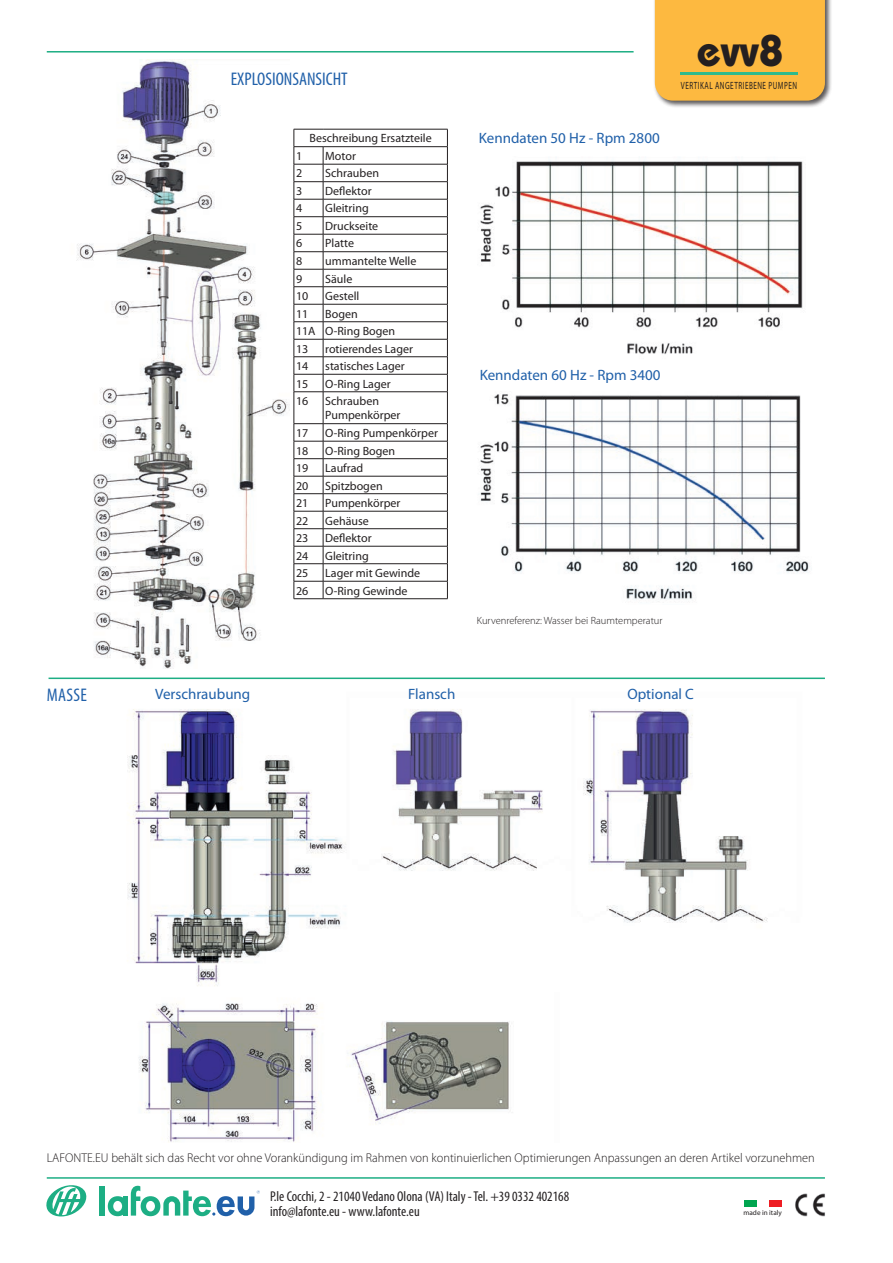
<style>
.page{position:relative;width:893px;height:1263px;background:#fff}
.page>*{position:absolute;margin:0;border:0;box-sizing:border-box;transform-origin:0 0}
.t1{font:700 44.25px "Bauhaus";color:#231f20}
.t2{font:condensed 18.3px "Myriad Pro";color:#2060a9}
.t3{font:15px "Myriad Pro";color:#2060a9}
.t4{font:condensed 14.25px/14.9px "Myriad Pro";color:#231f20}
.t5{font:300 12.75px "Myriad Pro";color:#231f20}
.t6{font:12px/17.5px "Myriad Pro";color:#231f20}
.t7{font:300 10.5px "Myriad Pro";color:#231f20}
.t8{font:10.5px "Myriad Pro";letter-spacing:.07em;color:#231f20;scale:.68 1}
.t9{font:7.2px "Myriad Pro";color:#231f20}
</style>
<div class="page">
<div style="left:653px;top:0;width:179px;height:108px;background:#231f20;opacity:.75"></div>
<div style="left:655px;top:0;width:170px;height:101px;background:#fdb940"></div>
<hr style="left:681px;top:72px;width:117px;height:3px;background:#2fba8c">
<img style="left:127px;top:709px;width:641px;height:433px">
<img style="left:76px;top:60px;width:214px;height:609px">
<hr style="left:323px;top:129px;width:125px;height:1px;background:#231f20">
<hr style="left:323px;top:146px;width:125px;height:1px;background:#231f20">
<hr style="left:323px;top:164px;width:125px;height:1px;background:#231f20">
<hr style="left:323px;top:181px;width:125px;height:1px;background:#231f20">
<hr style="left:323px;top:199px;width:125px;height:1px;background:#231f20">
<hr style="left:323px;top:216px;width:125px;height:1px;background:#231f20">
<hr style="left:323px;top:234px;width:125px;height:1px;background:#231f20">
<hr style="left:323px;top:251px;width:125px;height:1px;background:#231f20">
<hr style="left:323px;top:269px;width:125px;height:1px;background:#231f20">
<hr style="left:323px;top:286px;width:125px;height:1px;background:#231f20">
<hr style="left:323px;top:304px;width:125px;height:1px;background:#231f20">
<hr style="left:323px;top:321px;width:125px;height:1px;background:#231f20">
<hr style="left:323px;top:339px;width:125px;height:1px;background:#231f20">
<hr style="left:323px;top:356px;width:125px;height:1px;background:#231f20">
<hr style="left:323px;top:374px;width:125px;height:1px;background:#231f20">
<svg style="left:447px;top:129px;width:1px;height:262px"></svg>
<svg style="left:294px;top:129px;width:30px;height:263px"></svg>
<hr style="left:294px;top:392px;width:1px;height:31px;background:#231f20">
<hr style="left:323px;top:391px;width:125px;height:1px;background:#231f20">
<hr style="left:323px;top:392px;width:1px;height:31px;background:#231f20">
<hr style="left:447px;top:392px;width:1px;height:31px;background:#231f20">
<hr style="left:323px;top:423px;width:125px;height:1px;background:#231f20">
<hr style="left:323px;top:441px;width:125px;height:1px;background:#231f20">
<hr style="left:323px;top:458px;width:125px;height:1px;background:#231f20">
<hr style="left:323px;top:476px;width:125px;height:1px;background:#231f20">
<hr style="left:323px;top:493px;width:125px;height:1px;background:#231f20">
<hr style="left:323px;top:511px;width:125px;height:1px;background:#231f20">
<hr style="left:323px;top:528px;width:125px;height:1px;background:#231f20">
<hr style="left:323px;top:546px;width:125px;height:1px;background:#231f20">
<hr style="left:323px;top:563px;width:125px;height:1px;background:#231f20">
<hr style="left:323px;top:581px;width:125px;height:1px;background:#231f20">
<svg style="left:447px;top:424px;width:1px;height:174px"></svg>
<svg style="left:294px;top:423px;width:30px;height:176px"></svg>
<hr style="left:323px;top:598px;width:125px;height:1px;background:#231f20">
<hr style="left:47px;top:1177px;width:778px;height:2px;background:#1dae84">
<hr style="left:47px;top:51px;width:587px;height:2px;background:#1dae84">
<hr style="left:49px;top:677px;width:776px;height:2px;background:#1dae84">
<svg style="left:46px;top:1185px;width:41px;height:32px"></svg>
<div style="left:99px;top:1186px;width:6px;height:29px;background:#1dae84"></div>
<svg style="left:108px;top:1186px;width:152px;height:30px"></svg>
<img style="left:795px;top:1193px;width:30px;height:23px">
<div style="left:744px;top:1200px;width:12px;height:7px;background:#00a54f"></div>
<div style="left:769px;top:1200px;width:13px;height:7px;background:#ee1d23"></div>
<img style="left:480px;top:161px;width:323px;height:194px">
<img style="left:480px;top:394px;width:330px;height:208px">
<h2 class="t2" style="left:47px;top:683px;width:42px">MASSE</h2>
<h2 class="t2" style="left:231px;top:68px;width:119px">EXPLOSIONSANSICHT</h2>
<p class="t6" style="left:309px;top:129px;width:124px">Beschreibung Ersatzteile</p>
<p class="t6" style="left:296px;top:147px;width:8px">1</p>
<p class="t6" style="left:325px;top:147px;width:32px">Motor</p>
<p class="t6" style="left:296px;top:164px;width:8px">2</p>
<p class="t6" style="left:325px;top:164px;width:55px">Schrauben</p>
<p class="t6" style="left:296px;top:182px;width:8px">3</p>
<p class="t6" style="left:325px;top:182px;width:48px">Deflektor</p>
<p class="t6" style="left:296px;top:199px;width:8px">4</p>
<p class="t6" style="left:325px;top:199px;width:45px">Gleitring</p>
<p class="t6" style="left:296px;top:217px;width:8px">5</p>
<p class="t6" style="left:325px;top:217px;width:55px">Druckseite</p>
<p class="t6" style="left:296px;top:234px;width:8px">6</p>
<p class="t6" style="left:325px;top:234px;width:30px">Platte</p>
<p class="t6" style="left:296px;top:252px;width:8px">8</p>
<p class="t6" style="left:325px;top:252px;width:93px">ummantelte Welle</p>
<p class="t6" style="left:296px;top:269px;width:8px">9</p>
<p class="t6" style="left:325px;top:269px;width:29px">Säule</p>
<p class="t6" style="left:296px;top:287px;width:14px">10</p>
<p class="t6" style="left:325px;top:287px;width:36px">Gestell</p>
<p class="t6" style="left:296px;top:305px;width:14px">11</p>
<p class="t6" style="left:296px;top:305px;width:101px;text-indent:29px">Bogen<br>11A O-Ring Bogen<br>13</p>
<p class="t6" style="left:325px;top:340px;width:89px">rotierendes Lager</p>
<p class="t6" style="left:296px;top:357px;width:14px">14</p>
<p class="t6" style="left:325px;top:357px;width:81px">statisches Lager</p>
<p class="t6" style="left:296px;top:375px;width:14px">15</p>
<p class="t6" style="left:325px;top:375px;width:67px">O-Ring Lager</p>
<p class="t6" style="left:296px;top:392px;width:14px">16</p>
<p class="t6" style="left:325px;top:394px;width:77px;line-height:14.4px">Schrauben<br>Pumpenkörper</p>
<p class="t6" style="left:296px;top:424px;width:14px">17</p>
<p class="t6" style="left:325px;top:424px;width:114px">O-Ring Pumpenkörper</p>
<p class="t6" style="left:296px;top:441px;width:14px">18</p>
<p class="t6" style="left:325px;top:441px;width:71px">O-Ring Bogen</p>
<p class="t6" style="left:296px;top:459px;width:14px">19</p>
<p class="t6" style="left:325px;top:459px;width:39px">Laufrad</p>
<p class="t6" style="left:296px;top:476px;width:14px">20</p>
<p class="t6" style="left:325px;top:476px;width:59px">Spitzbogen</p>
<p class="t6" style="left:296px;top:494px;width:14px">21</p>
<p class="t6" style="left:325px;top:494px;width:77px">Pumpenkörper</p>
<p class="t6" style="left:296px;top:511px;width:14px">22</p>
<p class="t6" style="left:325px;top:511px;width:45px">Gehäuse</p>
<p class="t6" style="left:296px;top:529px;width:14px">23</p>
<p class="t6" style="left:325px;top:529px;width:48px">Deflektor</p>
<p class="t6" style="left:296px;top:547px;width:14px">24</p>
<p class="t6" style="left:325px;top:547px;width:45px">Gleitring</p>
<p class="t6" style="left:296px;top:564px;width:14px">25</p>
<p class="t6" style="left:325px;top:564px;width:96px">Lager mit Gewinde</p>
<p class="t6" style="left:296px;top:582px;width:14px">26</p>
<p class="t6" style="left:325px;top:582px;width:84px">O-Ring Gewinde</p>
<p class="t3" style="left:479px;top:128px;width:182px">Kenndaten 50 Hz - Rpm 2800</p>
<h1 class="t1" style="left:697px;top:23px;width:88px">evv8</h1>
<p class="t8" style="left:681px;top:79px;width:172px">VERTIKAL ANGETRIEBENE PUMPEN</p>
<p class="t3" style="left:480px;top:366px;width:182px">Kenndaten 60 Hz - Rpm 3400</p>
<p class="t7" style="left:477px;top:615px;width:187px">Kurvenreferenz: Wasser bei Raumtemperatur</p>
<p class="t3" style="left:155px;top:685px;width:97px">Verschraubung</p>
<p class="t3" style="left:408px;top:685px;width:49px">Flansch</p>
<p class="t3" style="left:627px;top:685px;width:68px">Optional C</p>
<p class="t5" style="left:47px;top:1151px;width:770px">LAFONTE.EU behält sich das Recht vor ohne Vorankündigung im Rahmen von kontinuierlichen Optimierungen Anpassungen an deren Artikel vorzunehmen</p>
<p class="t4" style="left:270px;top:1189px;width:301px">P.le Cocchi, 2 - 21040 Vedano Olona (VA) Italy - Tel. +39 0332 402168 info@lafonte.eu - www.lafonte.eu</p>
<p class="t9" style="left:743px;top:1208px;width:40px">made in italy</p>
</div>
